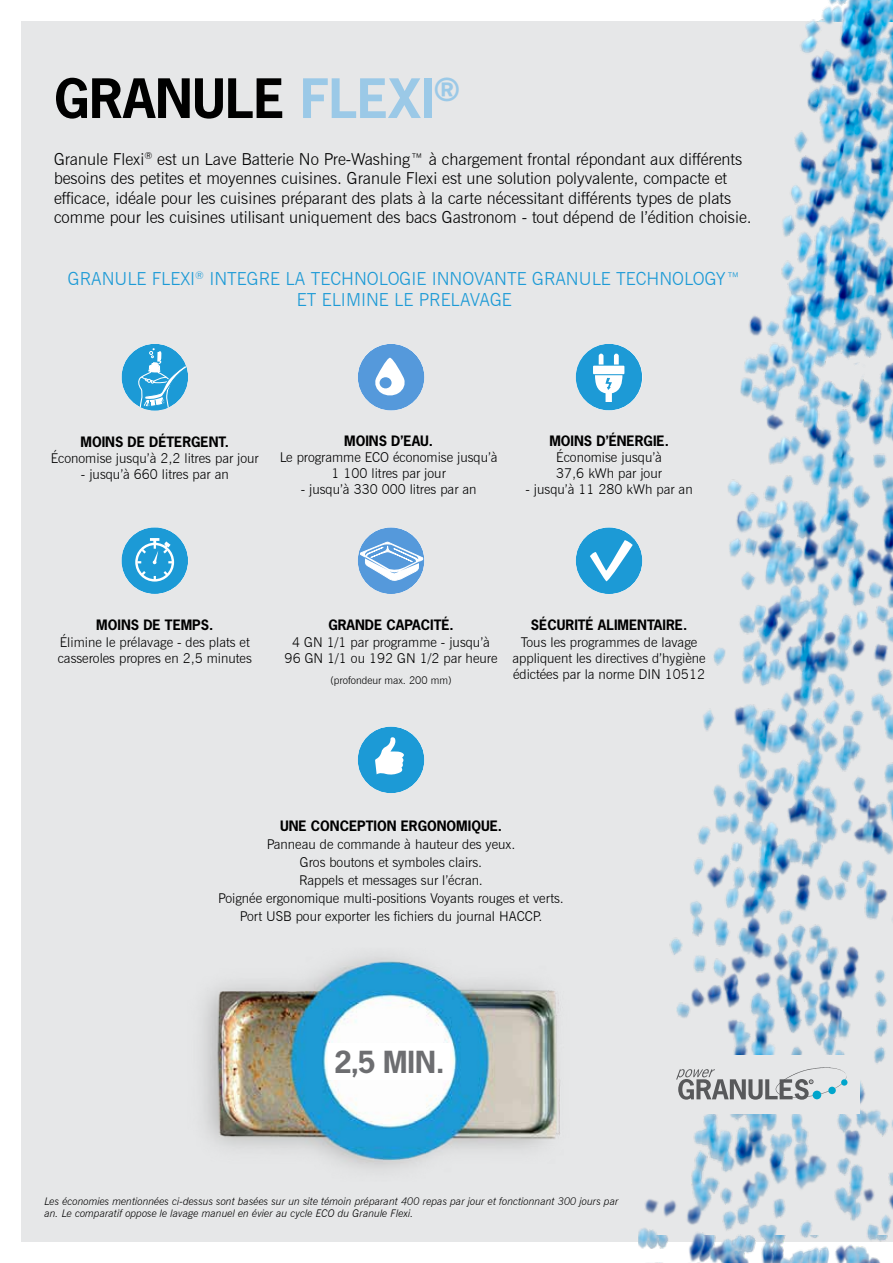
<style>
.page{position:relative;width:893px;height:1263px;background:#fff}
.page>*{position:absolute;margin:0;border:0;box-sizing:border-box;transform-origin:0 0}
.t1{font:700 51px "News Gothic Std";color:#000}
.t2{font:700 28.65px "News Gothic Std";color:#6d6e71}
.t3{font:300 18px/21px "News Gothic BT";color:#1c9ad6;text-align:center}
.t4{font:300 16.5px/19.5px "News Gothic BT";color:#000}
.t5{font:300 13.5px/16.2px "News Gothic BT";color:#000;text-align:center}
.t6{font:700 13.5px "News Gothic Std";color:#000}
.t7{font:italic 300 10.5px/12.6px "News Gothic BT";color:#000}
.t8{font:300 10.5px "News Gothic BT";color:#000}
.s1{color:#9bc9e7}
</style>
<div class="page">
<div style="left:29px;top:23px;width:864px;height:1212px;background:#e6e7e8"></div>
<img style="left:638px;top:0;width:255px;height:1263px">
<div style="left:664px;top:1055px;width:196px;height:59px;background:#e6e7e8"></div>
<svg style="left:676px;top:1067px;width:171px;height:33px"></svg>
<div style="left:828px;top:1087px;width:8px;height:7px;background:#00a5cc;border-radius:50%"></div>
<div style="left:841px;top:1079px;width:6px;height:7px;background:#00a5cc;border-radius:50%"></div>
<div style="left:813px;top:1091px;width:8px;height:8px;background:#00a5cc;border-radius:50%"></div>
<svg style="left:121px;top:344px;width:67px;height:66px"></svg>
<div style="left:358px;top:344px;width:66px;height:66px;background:#5599db;border-radius:50%"></div>
<svg style="left:375px;top:358px;width:30px;height:38px"></svg>
<svg style="left:576px;top:344px;width:66px;height:66px"></svg>
<svg style="left:121px;top:527px;width:67px;height:67px"></svg>
<div style="left:576px;top:527px;width:66px;height:67px;background:#1c9ad6;border-radius:50%"></div>
<svg style="left:590px;top:540px;width:43px;height:42px"></svg>
<div style="left:358px;top:527px;width:66px;height:67px;background:#5599db;border-radius:50%"></div>
<svg style="left:360px;top:542px;width:63px;height:39px"></svg>
<img style="left:203px;top:957px;width:357px;height:211px">
<div style="left:358px;top:726px;width:66px;height:67px;background:#1c9ad6;border-radius:50%"></div>
<svg style="left:375px;top:737px;width:29px;height:38px"></svg>
<div style="left:329px;top:1043px;width:121px;height:36px;background:#fff"></div>
<h1 class="t1" style="left:54px;top:65px;width:407px">GRANULE <span class="s1">FLEXI</span><sup>®</sup></h1>
<p class="t4" style="left:54px;top:149px;width:699px">Granule Flexi<sup>®</sup> est un Lave Batterie No Pre-Washing™ à chargement frontal répondant aux différents besoins des petites et moyennes cuisines. Granule Flexi est une solution polyvalente, compacte et efficace, idéale pour les cuisines préparant des plats à la carte nécessitant différents types de plats comme pour les cuisines utilisant uniquement des bacs Gastronom - tout dépend de l’édition choisie.</p>
<h3 class="t3" style="left:68px;top:268px;width:674px">GRANULE FLEXI<sup>®</sup> INTEGRE LA TECHNOLOGIE INNOVANTE GRANULE TECHNOLOGY™<br>ET ELIMINE LE PRELAVAGE</h3>
<p class="t6" style="left:81px;top:433px;width:150px">MOINS DE DÉTERGENT.</p>
<p class="t5" style="left:51px;top:450px;width:209px">Économise jusqu’à 2,2 litres par jour</p>
<p class="t5" style="left:81px;top:466px;width:149px">- jusqu’à 660 litres par an</p>
<p class="t6" style="left:344px;top:432px;width:90px">MOINS D’EAU.</p>
<p class="t5" style="left:280px;top:449px;width:220px">Le programme ECO économise jusqu’à<br>1 100 litres par jour</p>
<p class="t5" style="left:301px;top:481px;width:177px">- jusqu’à 330 000 litres par an</p>
<p class="t6" style="left:549px;top:432px;width:121px">MOINS D’ÉNERGIE.</p>
<p class="t5" style="left:556px;top:449px;width:107px;text-align:left">Économise jusqu’à<br>37,6 kWh par jour</p>
<p class="t5" style="left:525px;top:481px;width:169px">- jusqu’à 11 280 kWh par an</p>
<p class="t6" style="left:96px;top:616px;width:119px">MOINS DE TEMPS.</p>
<p class="t5" style="left:58px;top:634px;width:196px;text-align:left">Élimine le prélavage - des plats et casseroles propres en 2,5 minutes</p>
<p class="t6" style="left:328px;top:616px;width:127px">GRANDE CAPACITÉ.</p>
<p class="t5" style="left:285px;top:633px;width:214px">4 GN 1/1 par programme - jusqu’à<br>96 GN 1/1 ou 192 GN 1/2 par heure</p>
<p class="t8" style="left:330px;top:674px;width:123px">(profondeur max. 200 mm)</p>
<p class="t6" style="left:531px;top:616px;width:158px">SÉCURITÉ ALIMENTAIRE.</p>
<p class="t5" style="left:512px;top:634px;width:195px">Tous les programmes de lavage appliquent les directives d’hygiène édictées par la norme DIN 10512</p>
<p class="t6" style="left:280px;top:817px;width:224px">UNE CONCEPTION ERGONOMIQUE.</p>
<p class="t5" style="left:218px;top:835px;width:347px;line-height:18px">Panneau de commande à hauteur des yeux.<br>Gros boutons et symboles clairs.<br>Rappels et messages sur l’écran.<br>Poignée ergonomique multi-positions Voyants rouges et verts.<br>Port USB pour exporter les fichiers du journal HACCP.</p>
<h2 class="t2" style="left:334px;top:1043px;width:112px">2,5 MIN.</h2>
<p class="t7" style="left:44px;top:1194px;width:576px">Les économies mentionnées ci-dessus sont basées sur un site témoin préparant 400 repas par jour et fonctionnant 300 jours par an. Le comparatif oppose le lavage manuel en évier au cycle ECO du Granule Flexi.</p>
</div>
